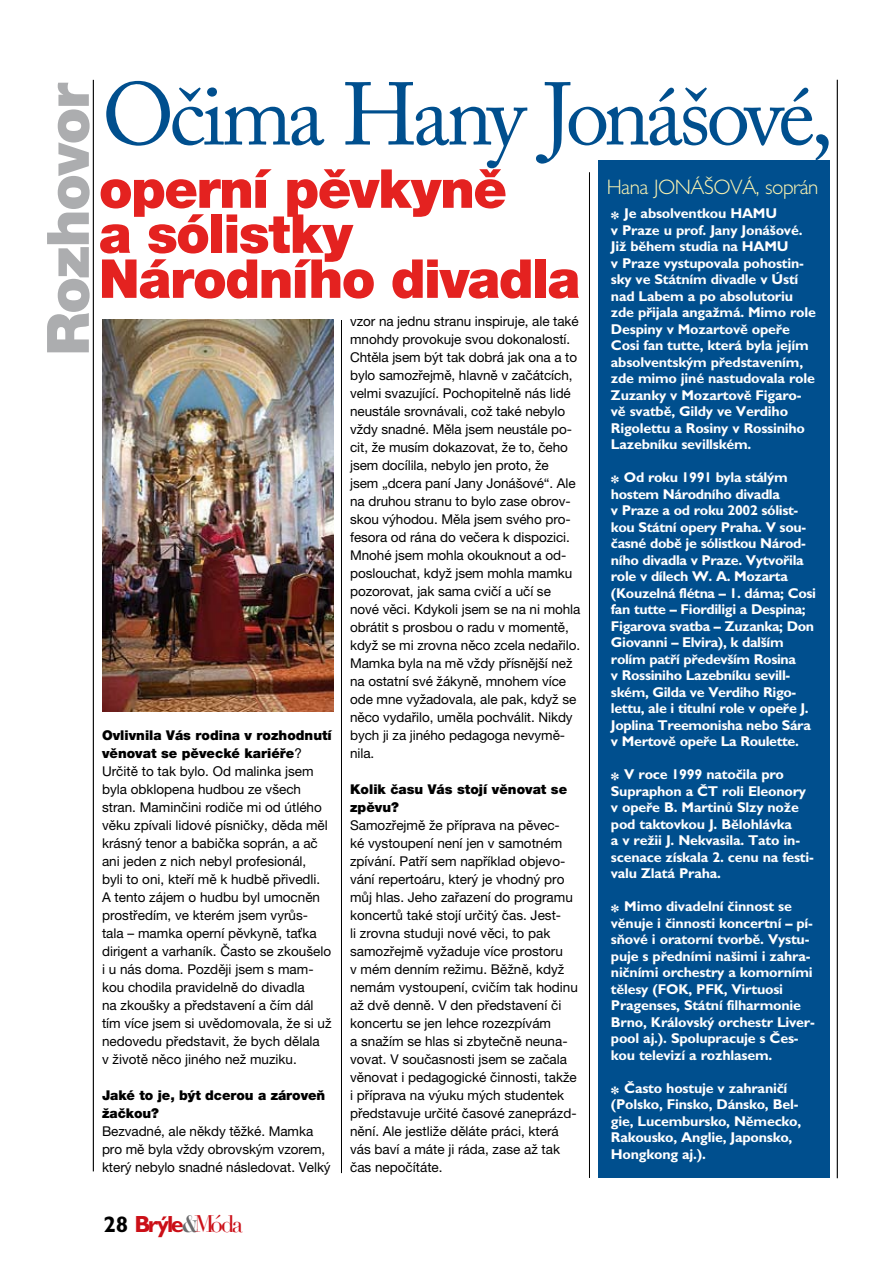
<style>
.page{position:relative;width:893px;height:1263px;background:#fff}
.page>*{position:absolute;margin:0;border:0;box-sizing:border-box;transform-origin:0 0}
.t1{font:87.75px "Adobe Caslon Pro";letter-spacing:-.055em;color:#004f8e}
.t2{font:900 58.5px "Helvetica Neue CELT";letter-spacing:-.025em;color:#acadaf}
.t3{font:900 53.7px/45px "Helvetica Neue CELT";letter-spacing:-.03em;color:#e42220}
.t4{font:700 23.4px "Gill Sans CE";letter-spacing:-.095em;color:#cb0f17}
.t5{font:300 21px "Gill Sans CE";letter-spacing:-.02em;color:#fdf4b1}
.t6{font:700 14.25px/16.5px "Gill Sans CE";letter-spacing:-.015em;color:#fff}
.t7{font:13.5px/18px "Helvetica Neue CELT";color:#000}
.t8{font:900 13.5px/18px "Helvetica Neue CELT";color:#000}
.s1{font-size:18px}
.s2{font-weight:900}
.s3{font-size:22.5px;color:#000}
.s4{font-family:"Didot";font-size:22.95px;color:#6a6b6d}
.s5{font-family:"Didot";font-weight:400}
</style>
<div class="page">
<hr style="left:341px;top:320px;width:1px;height:853px;background:#000">
<hr style="left:589px;top:172px;width:1px;height:1006px;background:#000">
<hr style="left:837px;top:80px;width:1px;height:1098px;background:#000">
<hr style="left:93px;top:80px;width:1px;height:1091px;background:#000">
<div style="left:598px;top:161px;width:231px;height:1017px;background:#004f8e"></div>
<img style="left:102px;top:320px;width:231px;height:392px">
<h2 class="t2" style="left:32px;top:356px;width:274px;rotate:-90deg">Rozhovor</h2>
<h1 class="t1" style="left:102px;top:63px;width:733px">Očima Hany Jonášové,</h1>
<h3 class="t3" style="left:99px;top:166px;width:483px">operní pěvkyně<br>a sólistky<br>Národního divadla</h3>
<h3 class="t5" style="left:607px;top:175px;width:213px">Hana JONÁŠOVÁ, soprán</h3>
<p class="t6" style="left:611px;top:205px;width:207px"><span class="s1">*</span> Je absolventkou HAMU<br>v Praze u prof. Jany Jonášové.<br>Již během studia na HAMU<br>v Praze vystupovala pohostin&shy;sky ve Státním divadle v Ústí nad Labem a po absolutoriu zde přijala angažmá. Mimo role<br>Despiny v Mozartově opeře<br>Cosi fan tutte, která byla jejím absolventským představením, zde mimo jiné nastudovala role<br>Zuzanky v Mozartově Figaro&shy;vě svatbě, Gildy ve Verdiho<br>Rigolettu a Rosiny v Rossiniho<br>Lazebníku sevillském.</p>
<p class="t6" style="left:611px;top:469px;width:207px"><span class="s1">*</span> Od roku 1991 byla stálým hostem Národního divadla<br>v Praze a od roku 2002 sólist&shy;kou Státní opery Praha. V sou&shy;časné době je sólistkou Národ&shy;ního divadla v Praze. Vytvořila role v dílech W. A. Mozarta (Kouzelná flétna – 1. dáma; Cosi fan tutte – Fiordiligi a Despina;<br>Figarova svatba – Zuzanka; Don<br>Giovanni – Elvira), k dalším rolím patří především Rosina<br>v Rossiniho Lazebníku sevill&shy;ském, Gilda ve Verdiho Rigo&shy;lettu, ale i titulní role v opeře J.<br>Joplina Treemonisha nebo Sára v Mertově opeře La Roulette.</p>
<p class="t6" style="left:611px;top:766px;width:204px"><span class="s1">*</span> V roce 1999 natočila pro<br>Supraphon a ČT roli Eleonory v opeře B. Martinů Slzy nože pod taktovkou J. Bělohlávka<br>a v režii J. Nekvasila. Tato in&shy;scenace získala 2. cenu na festi&shy;valu Zlatá Praha.</p>
<p class="t6" style="left:611px;top:898px;width:205px"><span class="s1">*</span> Mimo divadelní činnost se věnuje i činnosti koncertní – pí&shy;sňové i oratorní tvorbě. Vystu&shy;puje s předními našimi i zahra&shy;ničními orchestry a komorními tělesy (FOK, PFK, Virtuosi<br>Pragenses, Státní filharmonie<br>Brno, Královský orchestr Liver&shy;pool aj.). Spolupracuje s Čes&shy;kou televizí a rozhlasem.</p>
<p class="t6" style="left:611px;top:1080px;width:192px"><span class="s1">*</span> Často hostuje v zahraničí (Polsko, Finsko, Dánsko, Bel&shy;gie, Lucembursko, Německo,<br>Rakousko, Anglie, Japonsko,<br>Hongkong aj.).</p>
<p class="t7" style="left:350px;top:312px;width:232px">vzor na jednu stranu inspiruje, ale také mnohdy provokuje svou dokonalostí.<br>Chtěla jsem být tak dobrá jak ona a to bylo samozřejmě, hlavně v začátcích, velmi svazující. Pochopitelně nás lidé neustále srovnávali, což také nebylo vždy snadné. Měla jsem neustále po&shy;cit, že musím dokazovat, že to, čeho jsem docílila, nebylo jen proto, že jsem „dcera paní Jany Jonášové“. Ale na druhou stranu to bylo zase obrov&shy;skou výhodou. Měla jsem svého pro&shy;fesora od rána do večera k dispozici.<br>Mnohé jsem mohla okouknout a od&shy;poslouchat, když jsem mohla mamku pozorovat, jak sama cvičí a učí se nové věci. Kdykoli jsem se na ni mohla obrátit s prosbou o radu v momentě, když se mi zrovna něco zcela nedařilo.<br>Mamka byla na mě vždy přísnější než na ostatní své žákyně, mnohem více ode mne vyžadovala, ale pak, když se něco vydařilo, uměla pochválit. Nikdy bych ji za jiného pedagoga nevymě&shy;nila.</p>
<p class="t8" style="left:350px;top:780px;width:219px">Kolik času Vás stojí věnovat se zpěvu?</p>
<p class="t7" style="left:350px;top:816px;width:229px">Samozřejmě že příprava na pěvec-<br>ké vystoupení není jen v samotném zpívání. Patří sem například objevo&shy;vání repertoáru, který je vhodný pro můj hlas. Jeho zařazení do programu koncertů také stojí určitý čas. Jest-<br>li zrovna studuji nové věci, to pak samozřejmě vyžaduje více prostoru<br>v mém denním režimu. Běžně, když nemám vystoupení, cvičím tak hodinu až dvě denně. V den představení či koncertu se jen lehce rozezpívám<br>a snažím se hlas si zbytečně neuna&shy;vovat. V současnosti jsem se začala věnovat i pedagogické činnosti, takže i příprava na výuku mých studentek představuje určité časové zaneprázd&shy;nění. Ale jestliže děláte práci, která vás baví a máte ji ráda, zase až tak čas nepočítáte.</p>
<p class="t7" style="left:102px;top:726px;width:231px"><span class="s2">Ovlivnila Vás rodina v rozhodnutí věnovat se pěvecké kariéře</span>?<br>Určitě to tak bylo. Od malinka jsem byla obklopena hudbou ze všech stran. Maminčini rodiče mi od útlého věku zpívali lidové písničky, děda měl krásný tenor a babička soprán, a ač ani jeden z nich nebyl profesionál,<br>byli to oni, kteří mě k hudbě přivedli.<br>A tento zájem o hudbu byl umocněn prostředím, ve kterém jsem vyrůs&shy;tala – mamka operní pěvkyně, taťka dirigent a varhaník. Často se zkoušelo i u nás doma. Později jsem s mam&shy;kou chodila pravidelně do divadla<br>na zkoušky a představení a čím dál tím více jsem si uvědomovala, že si už nedovedu představit, že bych dělala<br>v životě něco jiného než muziku.</p>
<p class="t8" style="left:102px;top:1086px;width:225px">Jaké to je, být dcerou a zároveň žačkou?</p>
<p class="t7" style="left:102px;top:1122px;width:230px">Bezvadné, ale někdy těžké. Mamka pro mě byla vždy obrovským vzorem, který nebylo snadné následovat. Velký</p>
<h3 class="t4" style="left:104px;top:1210px;width:141px"><span class="s3">28</span> Brýle<span class="s4">&amp;</span><span class="s5">Móda</span></h3>
</div>
